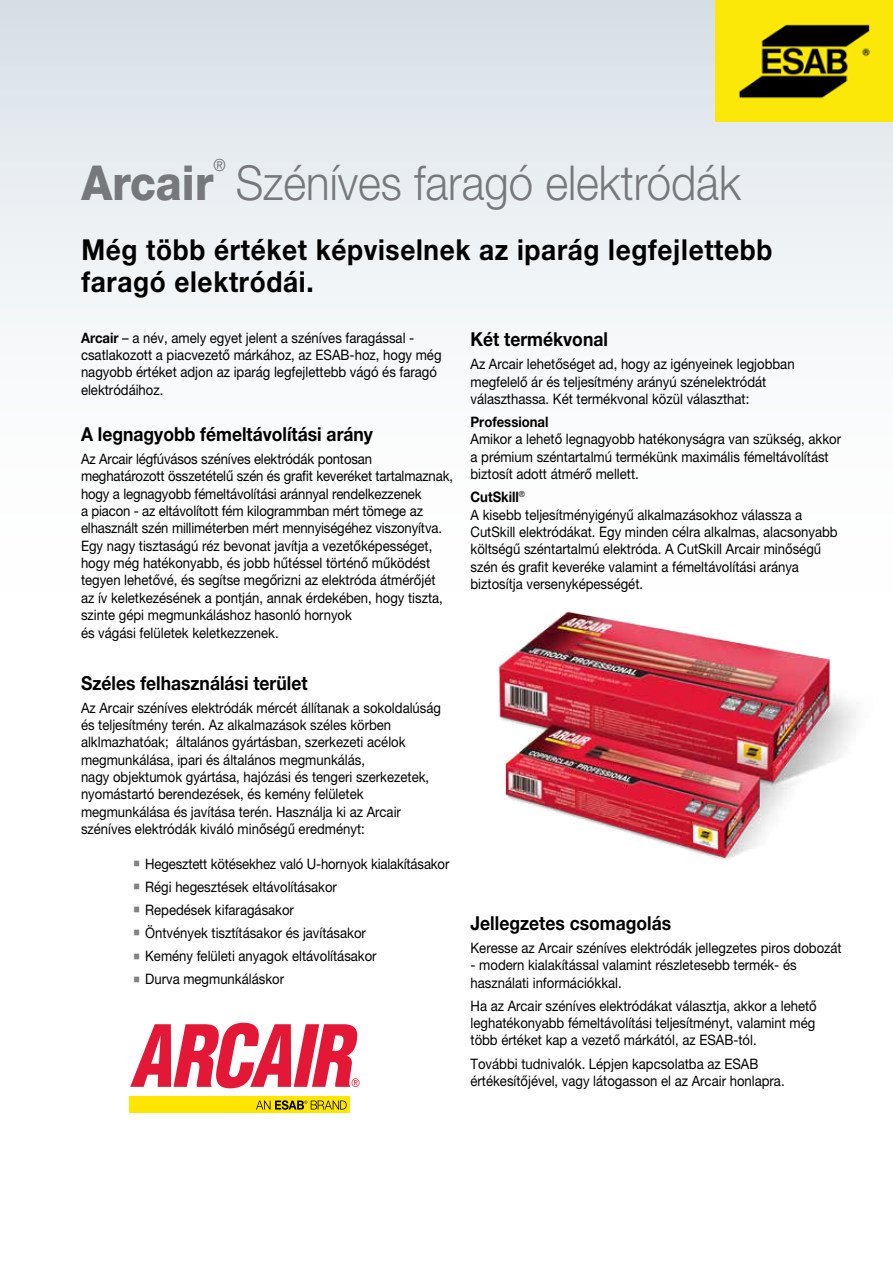
<style>
.page{position:relative;width:893px;height:1263px;background:#fff}
.page>*{position:absolute;margin:0;border:0;box-sizing:border-box;transform-origin:0 0}
.t1{font:300 48.15px "Helvetica Neue LT Pro";color:#77787b;scale:.91 1}
.t2{font:800 48.15px "Helvetica Neue LT Pro";color:#77787b;scale:.91 1}
.t3{font:700 28.95px/32.1px "Helvetica Neue LT Pro";letter-spacing:.025em;color:#000;scale:.91 1}
.t4{font:700 19.2px "Helvetica Neue LT Pro";color:#000;scale:.91 1}
.t5{font:16.8px "Helvetica Neue LT Pro";color:#77787b;scale:.91 1}
.t6{font:14.4px/17.4px "Helvetica Neue LT Pro";color:#000;scale:.91 1}
.t7{font:700 14.4px "Helvetica Neue LT Pro";color:#000;scale:.91 1}
.s1{font-weight:700}
.s2{color:#808285}
</style>
<div class="page">
<div style="left:0;top:0;width:893px;height:624px;background:linear-gradient(to bottom,#dbe3e9,#fff)"></div>
<img style="left:715px;top:0;width:178px;height:121px">
<img style="left:467px;top:590px;width:426px;height:270px">
<div style="left:130px;top:1096px;width:220px;height:17px;background:#ffe600"></div>
<svg style="left:256px;top:1100px;width:91px;height:10px"></svg>
<svg style="left:130px;top:1023px;width:229px;height:65px"></svg>
<p class="t5" style="left:214px;top:155px;width:15px">®</p>
<h1 class="t1" style="left:236px;top:153px;width:557px">Széníves faragó elektródák</h1>
<h2 class="t3" style="left:81px;top:232px;width:761px">Még több értéket képviselnek az iparág legfejlettebb faragó elektródái.</h2>
<p class="t6" style="left:81px;top:329px;width:398px"><span class="s1">Arcair</span> – a név, amely egyet jelent a széníves faragással - csatlakozott a piacvezető márkához, az ESAB-hoz, hogy még nagyobb értéket adjon az iparág legfejlettebb vágó és faragó elektródáihoz.</p>
<h3 class="t4" style="left:81px;top:422px;width:322px">A legnagyobb fémeltávolítási arány</h3>
<p class="t6" style="left:81px;top:450px;width:410px">Az Arcair légfúvásos széníves elektródák pontosan meghatározott összetételű szén és grafit keveréket tartalmaznak, hogy a legnagyobb fémeltávolítási aránnyal rendelkezzenek<br>a piacon - az eltávolított fém kilogrammban mért tömege az elhasznált szén milliméterben mért mennyiségéhez viszonyítva.<br>Egy nagy tisztaságú réz bevonat javítja a vezetőképességet, hogy még hatékonyabb, és jobb hűtéssel történő működést tegyen lehetővé, és segítse megőrizni az elektróda átmérőjét<br>az ív keletkezésének a pontján, annak érdekében, hogy tiszta, szinte gépi megmunkáláshoz hasonló hornyok<br>és vágási felületek keletkezzenek.</p>
<h3 class="t4" style="left:81px;top:671px;width:250px">Széles felhasználási terület</h3>
<p class="t6" style="left:81px;top:699px;width:397px">Az Arcair széníves elektródák mércét állítanak a sokoldalúság és teljesítmény terén. Az alkalmazások széles körben alklmazhatóak; általános gyártásban, szerkezeti acélok megmunkálása, ipari és általános megmunkálás,<br>nagy objektumok gyártása, hajózási és tengeri szerkezetek, nyomástartó berendezések, és kemény felületek megmunkálása és javítása terén. Használja ki az Arcair széníves elektródák kiváló minőségű eredményt:</p>
<p class="t6" style="left:134px;top:855px;width:349px"><span class="s2">■</span> Hegesztett kötésekhez való U-hornyok kialakításakor</p>
<p class="t6" style="left:134px;top:878px;width:225px"><span class="s2">■</span> Régi hegesztések eltávolításakor</p>
<p class="t6" style="left:134px;top:901px;width:178px"><span class="s2">■</span> Repedések kifaragásakor</p>
<p class="t6" style="left:134px;top:924px;width:257px"><span class="s2">■</span> Öntvények tisztításakor és javításakor</p>
<p class="t6" style="left:134px;top:947px;width:269px"><span class="s2">■</span> Kemény felületi anyagok eltávolításakor</p>
<p class="t6" style="left:134px;top:970px;width:167px"><span class="s2">■</span> Durva megmunkáláskor</p>
<h1 class="t2" style="left:81px;top:154px;width:147px">Arcair</h1>
<h3 class="t4" style="left:470px;top:327px;width:153px">Két termékvonal</h3>
<p class="t6" style="left:470px;top:355px;width:358px">Az Arcair lehetőséget ad, hogy az igényeinek legjobban megfelelő ár és teljesítmény arányú szénelektródát választhassa. Két termékvonal közül választhat:</p>
<p class="t7" style="left:470px;top:413px;width:87px">Professional</p>
<p class="t6" style="left:470px;top:430px;width:409px">Amikor a lehető legnagyobb hatékonyságra van szükség, akkor a prémium széntartalmú termékünk maximális fémeltávolítást biztosít adott átmérő mellett.</p>
<p class="t6" style="left:470px;top:488px;width:405px"><span class="s1">CutSkill</span><sup>®<br></sup>A kisebb teljesítményigényű alkalmazásokhoz válassza a CutSkill elektródákat. Egy minden célra alkalmas, alacsonyabb költségű széntartalmú elektróda. A CutSkill Arcair minőségű szén és grafit keveréke valamint a fémeltávolítási aránya biztosítja versenyképességét.</p>
<h3 class="t4" style="left:470px;top:911px;width:222px">Jellegzetes csomagolás</h3>
<p class="t6" style="left:470px;top:939px;width:409px">Keresse az Arcair széníves elektródák jellegzetes piros dobozát</p>
<p class="t6" style="left:470px;top:956px;width:360px">- modern kialakítással valamint részletesebb termék- és használati információkkal.</p>
<p class="t6" style="left:470px;top:997px;width:382px;text-align:justify">Ha az Arcair széníves elektródákat választja, akkor a lehető leghatékonyabb fémeltávolítási teljesítményt, valamint még több értéket kap a vezető márkától, az ESAB-tól.</p>
<p class="t6" style="left:470px;top:1054px;width:347px">További tudnivalók. Lépjen kapcsolatba az ESAB értékesítőjével, vagy látogasson el az Arcair honlapra.</p>
</div>
